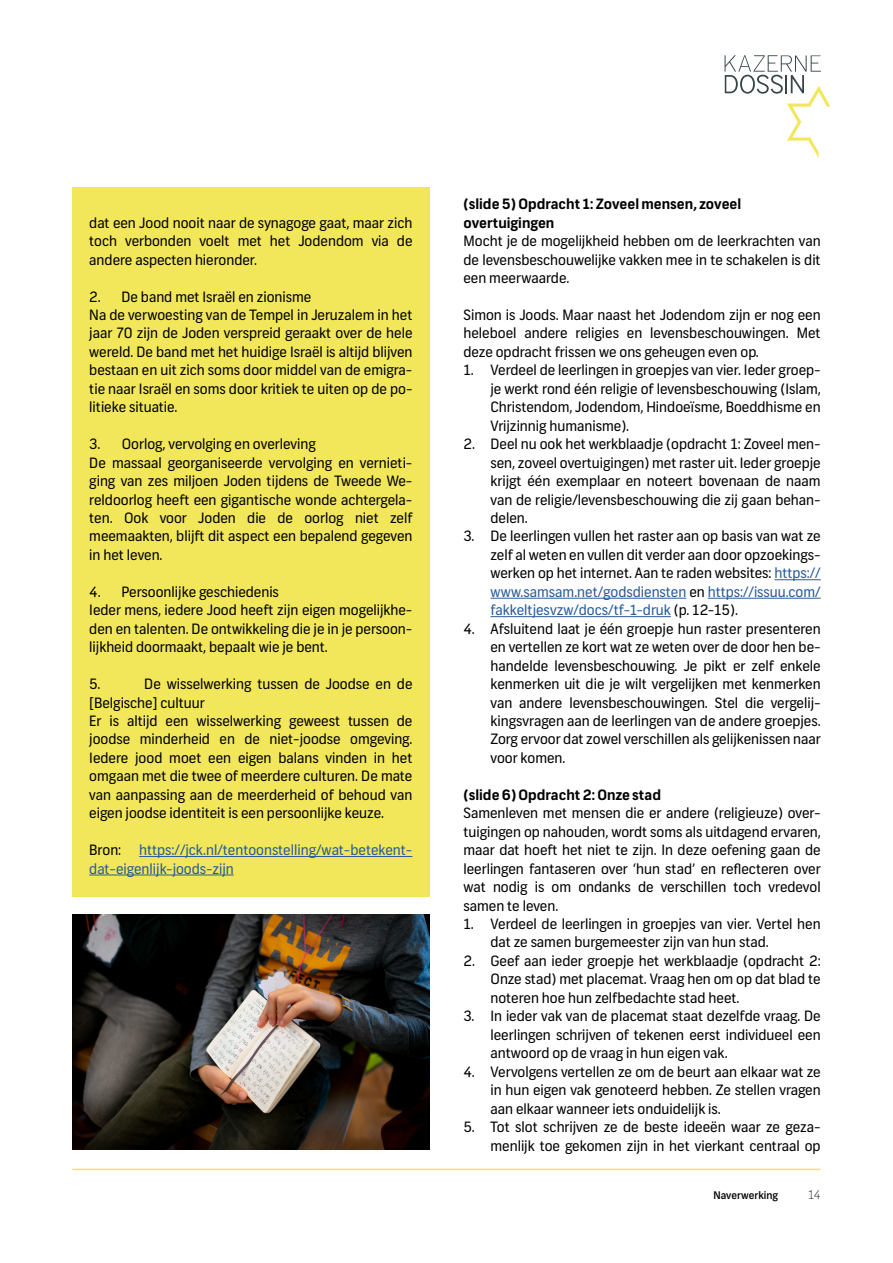
<style>
.page{position:relative;width:893px;height:1263px;background:#fff}
.page>*{position:absolute;margin:0;border:0;box-sizing:border-box;transform-origin:0 0}
.t1{font:14.25px/18.5px "Frank";color:#000;text-align:justify}
.t2{font:700 14.25px/18.5px "Frank";color:#000}
.t3{font:14.25px/18.5px "Frank";color:#275b9b}
.t4{font:100 12px "Frank";color:#000}
.t5{font:500 10.5px "Frank";color:#000}
.s1{color:#275b9b}
</style>
<div class="page">
<img style="left:72px;top:914px;width:357px;height:236px">
<hr style="left:774px;top:579px;width:47px;height:1px;background:#275b9b">
<hr style="left:490px;top:598px;width:196px;height:1px;background:#275b9b">
<hr style="left:708px;top:598px;width:113px;height:1px;background:#275b9b">
<hr style="left:490px;top:616px;width:181px;height:1px;background:#275b9b">
<hr style="left:72px;top:1169px;width:749px;height:1px;background:#f2e75a">
<div style="left:72px;top:187px;width:357px;height:709px;background:#f2e75a"></div>
<hr style="left:139px;top:856px;width:273px;height:1px;background:#275b9b">
<hr style="left:89px;top:875px;width:145px;height:1px;background:#275b9b">
<svg style="left:724px;top:55px;width:106px;height:103px"></svg>
<p class="t1" style="left:89px;top:214px;width:325px">dat een Jood nooit naar de synagoge gaat, maar zich toch verbonden voelt met het Jodendom via de andere aspecten hieronder.</p>
<p class="t1" style="left:89px;top:288px;width:325px;text-align:left">2. De band met Israël en zionisme<br>Na de verwoesting van de Tempel in Jeruzalem in het jaar 70 zijn de Joden verspreid geraakt over de hele wereld. De band met het huidige Israël is altijd blijven bestaan en uit zich soms door middel van de emigra&shy;tie naar Israël en soms door kritiek te uiten op de po&shy;litieke situatie.</p>
<p class="t1" style="left:89px;top:435px;width:325px;text-align:left">3. Oorlog, vervolging en overleving<br>De massaal georganiseerde vervolging en vernieti&shy;ging van zes miljoen Joden tijdens de Tweede We&shy;reldoorlog heeft een gigantische wonde achtergela&shy;ten. Ook voor Joden die de oorlog niet zelf meemaakten, blijft dit aspect een bepalend gegeven in het leven.</p>
<p class="t1" style="left:89px;top:583px;width:325px;text-align:left">4. Persoonlijke geschiedenis<br>Ieder mens, iedere Jood heeft zijn eigen mogelijkhe&shy;den en talenten. De ontwikkeling die je in je persoon&shy;lijkheid doormaakt, bepaalt wie je bent.</p>
<p class="t1" style="left:89px;top:675px;width:13px">5.</p>
<p class="t1" style="left:89px;top:675px;width:325px;text-align:left;text-indent:55px">De wisselwerking tussen de Joodse en de [Belgische] cultuur<br>Er is altijd een wisselwerking geweest tussen de joodse minderheid en de niet-joodse omgeving.<br>Iedere jood moet een eigen balans vinden in het omgaan met die twee of meerdere culturen. De mate van aanpassing aan de meerderheid of behoud van eigen joodse identiteit is een persoonlijke keuze.</p>
<p class="t1" style="left:89px;top:841px;width:34px">Bron:</p>
<p class="t3" style="left:89px;top:841px;width:325px;text-indent:50px">https://jck.nl/tentoonstelling/wat-betekent&shy;dat-eigenlijk-joods-zijn</p>
<p class="t2" style="left:463px;top:196px;width:279px">(slide 5) Opdracht 1: Zoveel mensen, zoveel overtuigingen</p>
<p class="t1" style="left:463px;top:232px;width:359px">Mocht je de mogelijkheid hebben om de leerkrachten van de levensbeschouwelijke vakken mee in te schakelen is dit een meerwaarde.</p>
<p class="t1" style="left:463px;top:306px;width:359px">Simon is Joods. Maar naast het Jodendom zijn er nog een heleboel andere religies en levensbeschouwingen. Met deze opdracht frissen we ons geheugen even op.</p>
<p class="t1" style="left:490px;top:361px;width:332px;text-indent:-27px">1. Verdeel de leerlingen in groepjes van vier. Ieder groep&shy;je werkt rond één religie of levensbeschouwing (Islam, Christendom, Jodendom, Hindoeïsme, Boeddhisme en Vrijzinnig humanisme).</p>
<p class="t1" style="left:490px;top:435px;width:332px;text-indent:-27px">2. Deel nu ook het werkblaadje (opdracht 1: Zoveel men&shy;sen, zoveel overtuigingen) met raster uit. Ieder groepje krijgt één exemplaar en noteert bovenaan de naam van de religie/levensbeschouwing die zij gaan behan&shy;delen.</p>
<p class="t1" style="left:490px;top:528px;width:332px;text-indent:-27px">3. De leerlingen vullen het raster aan op basis van wat ze zelf al weten en vullen dit verder aan door opzoekings&shy;werken op het internet. Aan te raden websites: <span class="s1">https:// www.samsam.net/godsdiensten</span> en <span class="s1">https://issuu.com/ fakkeltjesvzw/docs/tf-1-druk</span> (p. 12-15).</p>
<p class="t1" style="left:490px;top:620px;width:332px;text-indent:-27px">4. Afsluitend laat je één groepje hun raster presenteren en vertellen ze kort wat ze weten over de door hen be&shy;handelde levensbeschouwing. Je pikt er zelf enkele kenmerken uit die je wilt vergelijken met kenmerken van andere levensbeschouwingen. Stel die vergelij&shy;kingsvragen aan de leerlingen van de andere groepjes.<br>Zorg ervoor dat zowel verschillen als gelijkenissen naar voor komen.</p>
<p class="t2" style="left:463px;top:786px;width:199px">(slide 6) Opdracht 2: Onze stad</p>
<p class="t1" style="left:463px;top:804px;width:359px">Samenleven met mensen die er andere (religieuze) over&shy;tuigingen op nahouden, wordt soms als uitdagend ervaren, maar dat hoeft het niet te zijn. In deze oefening gaan de leerlingen fantaseren over ‘hun stad’ en reflecteren over wat nodig is om ondanks de verschillen toch vredevol samen te leven.</p>
<p class="t1" style="left:490px;top:915px;width:332px;text-indent:-27px">1. Verdeel de leerlingen in groepjes van vier. Vertel hen dat ze samen burgemeester zijn van hun stad.</p>
<p class="t1" style="left:490px;top:952px;width:332px;text-indent:-27px">2. Geef aan ieder groepje het werkblaadje (opdracht 2:<br>Onze stad) met placemat. Vraag hen om op dat blad te noteren hoe hun zelfbedachte stad heet.</p>
<p class="t1" style="left:490px;top:1007px;width:332px;text-indent:-27px">3. In ieder vak van de placemat staat dezelfde vraag. De leerlingen schrijven of tekenen eerst individueel een antwoord op de vraag in hun eigen vak.</p>
<p class="t1" style="left:490px;top:1063px;width:332px;text-indent:-27px">4. Vervolgens vertellen ze om de beurt aan elkaar wat ze in hun eigen vak genoteerd hebben. Ze stellen vragen aan elkaar wanneer iets onduidelijk is.</p>
<p class="t1" style="left:463px;top:1118px;width:359px;text-align:right">5. Tot slot schrijven ze de beste ideeën waar ze geza&shy;menlijk toe gekomen zijn in het vierkant centraal op</p>
<p class="t5" style="left:714px;top:1189px;width:66px">Naverwerking</p>
<p class="t4" style="left:808px;top:1187px;width:14px">14</p>
</div>
